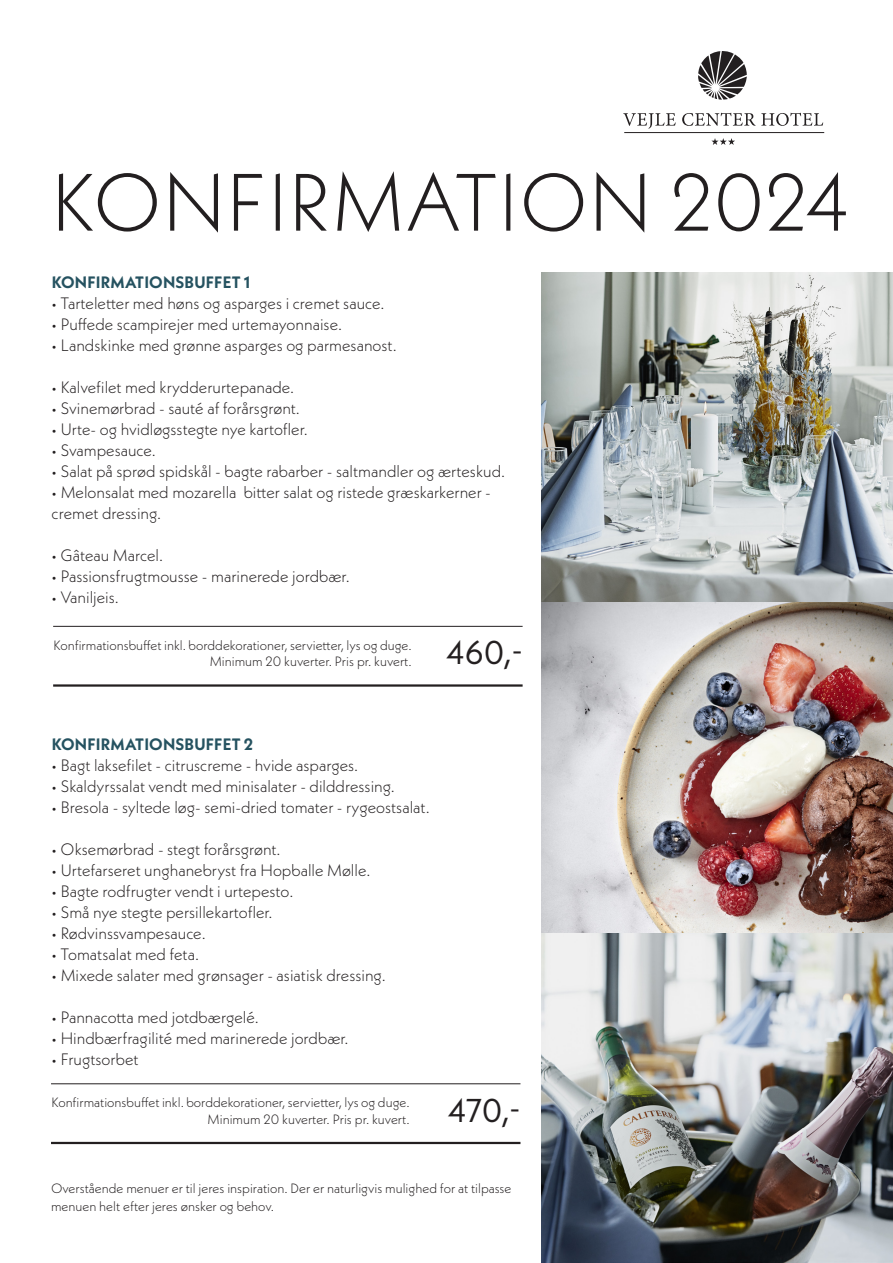
<style>
.page{position:relative;width:893px;height:1263px;background:#fff}
.page>*{position:absolute;margin:0;border:0;box-sizing:border-box;transform-origin:0 0}
.t1{font:300 81px "Neue Kabel";letter-spacing:.01em;color:#231f20}
.t2{font:33px "Neue Kabel";letter-spacing:-.005em;color:#231f20}
.t3{font:300 16.5px/21px "Neue Kabel";color:#231f20}
.t4{font:700 16.5px "Neue Kabel";letter-spacing:.01em;color:#255260}
.t5{font:300 13.5px "Neue Kabel";color:#231f20}
</style>
<div class="page">
<img style="left:542px;top:272px;width:351px;height:991px">
<hr style="left:51px;top:1142px;width:469px;height:2px;background:#231f20">
<hr style="left:53px;top:684px;width:470px;height:3px;background:#231f20">
<hr style="left:51px;top:1083px;width:469px;height:1px;background:#231f20">
<hr style="left:53px;top:626px;width:470px;height:1px;background:#231f20">
<hr style="left:624px;top:132px;width:200px;height:1px;background:#231f20">
<svg style="left:711px;top:138px;width:24px;height:7px"></svg>
<svg style="left:698px;top:51px;width:49px;height:49px"></svg>
<svg style="left:623px;top:113px;width:53px;height:16px"></svg>
<svg style="left:682px;top:113px;width:141px;height:13px"></svg>
<p class="t1" style="left:51px;top:151px;width:800px">KONFIRMATION 2024</p>
<p class="t4" style="left:52px;top:271px;width:200px">KONFIRMATIONSBUFFET 1</p>
<p class="t3" style="left:52px;top:292px;width:334px">• Tarteletter med høns og asparges i cremet sauce.</p>
<p class="t3" style="left:52px;top:313px;width:292px">• Puffede scampirejer med urtemayonnaise.</p>
<p class="t3" style="left:52px;top:334px;width:347px">• Landskinke med grønne asparges og parmesanost.</p>
<p class="t3" style="left:52px;top:376px;width:244px">• Kalvefilet med krydderurtepanade.</p>
<p class="t3" style="left:52px;top:397px;width:250px">• Svinemørbrad - sauté af forårsgrønt.</p>
<p class="t3" style="left:52px;top:418px;width:258px">• Urte- og hvidløgsstegte nye kartofler.</p>
<p class="t3" style="left:52px;top:439px;width:106px">• Svampesauce.</p>
<p class="t3" style="left:52px;top:460px;width:455px">• Salat på sprød spidskål - bagte rabarber - saltmandler og ærteskud.</p>
<p class="t3" style="left:52px;top:481px;width:441px">• Melonsalat med mozarella bitter salat og ristede græskarkerner - cremet dressing.</p>
<p class="t3" style="left:52px;top:544px;width:113px">• Gâteau Marcel.</p>
<p class="t3" style="left:52px;top:565px;width:300px">• Passionsfrugtmousse - marinerede jordbær.</p>
<p class="t3" style="left:52px;top:586px;width:69px">• Vaniljeis.</p>
<p class="t5" style="left:54px;top:636px;width:360px">Konfirmationsbuffet inkl. borddekorationer, servietter, lys og duge.</p>
<p class="t5" style="left:210px;top:653px;width:204px">Minimum 20 kuverter. Pris pr. kuvert.</p>
<p class="t2" style="left:446px;top:632px;width:78px">460,-</p>
<p class="t4" style="left:52px;top:733px;width:203px">KONFIRMATIONSBUFFET 2</p>
<p class="t3" style="left:52px;top:754px;width:308px">• Bagt laksefilet - citruscreme - hvide asparges.</p>
<p class="t3" style="left:52px;top:775px;width:345px">• Skaldyrssalat vendt med minisalater - dilddressing.</p>
<p class="t3" style="left:52px;top:796px;width:380px">• Bresola - syltede løg- semi-dried tomater - rygeostsalat.</p>
<p class="t3" style="left:52px;top:838px;width:231px">• Oksemørbrad - stegt forårsgrønt.</p>
<p class="t3" style="left:52px;top:859px;width:320px">• Urtefarseret unghanebryst fra Hopballe Mølle.</p>
<p class="t3" style="left:52px;top:880px;width:243px">• Bagte rodfrugter vendt i urtepesto.</p>
<p class="t3" style="left:52px;top:901px;width:222px">• Små nye stegte persillekartofler.</p>
<p class="t3" style="left:52px;top:922px;width:156px">• Rødvinssvampesauce.</p>
<p class="t3" style="left:52px;top:943px;width:149px">• Tomatsalat med feta.</p>
<p class="t3" style="left:52px;top:964px;width:336px">• Mixede salater med grønsager - asiatisk dressing.</p>
<p class="t3" style="left:52px;top:1006px;width:209px">• Pannacotta med jotdbærgelé.</p>
<p class="t3" style="left:52px;top:1027px;width:298px">• Hindbærfragilité med marinerede jordbær.</p>
<p class="t3" style="left:52px;top:1048px;width:88px">• Frugtsorbet</p>
<p class="t5" style="left:51px;top:1094px;width:360px">Konfirmationsbuffet inkl. borddekorationer, servietter, lys og duge.</p>
<p class="t5" style="left:208px;top:1110px;width:204px">Minimum 20 kuverter. Pris pr. kuvert.</p>
<p class="t2" style="left:448px;top:1089px;width:74px">470,-</p>
<p class="t5" style="left:51px;top:1180px;width:462px">Overstående menuer er til jeres inspiration. Der er naturligvis mulighed for at tilpasse</p>
<p class="t5" style="left:51px;top:1198px;width:224px">menuen helt efter jeres ønsker og behov.</p>
</div>
